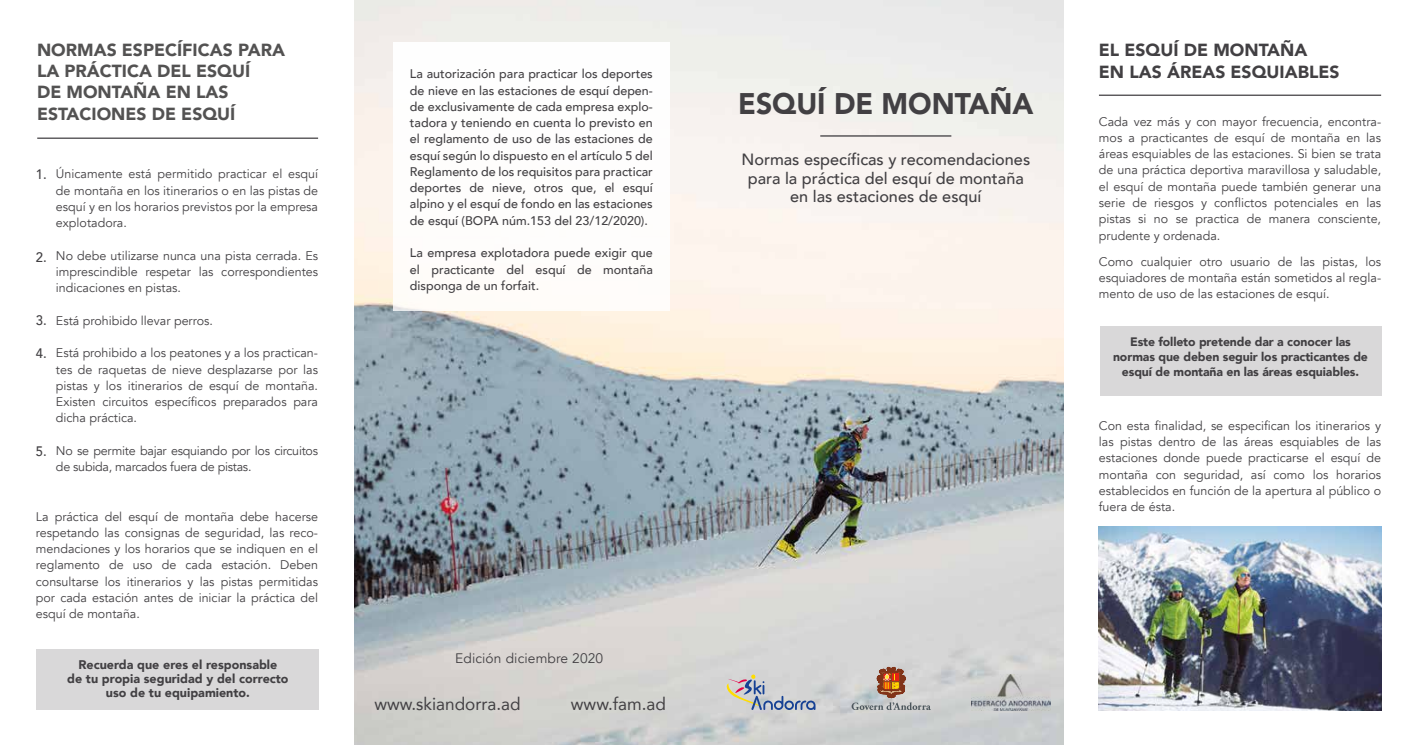
<style>
.page{position:relative;width:1418px;height:745px;background:#fff}
.page>*{position:absolute;margin:0;border:0;box-sizing:border-box;transform-origin:0 0}
.t1{font:900 29.75px "Avenir";color:#424043;scale:.95 1}
.t2{font:900 17.5px/21.2px "Avenir";color:#535252}
.t3{font:900 17.5px/21.2px "Avenir";color:#424043}
.t4{font:17.5px "Avenir";color:#424043}
.t5{font:500 16.25px/18.8px "Avenir";color:#424043;text-align:center}
.t6{font:13.75px "Avenir";letter-spacing:.01em;color:#424043}
.t7{font:500 13.75px "Avenir";color:#424043;scale:.95 1}
.t8{font:12.5px/16.2px "Avenir";color:#424043;text-align:justify}
.t9{font:500 12.5px/16.2px "Avenir";color:#424043;text-align:justify}
.t10{font:900 12.5px/13.8px "Avenir";color:#424043;text-align:center}
.t11{font:12.5px/16.2px "Avenir";letter-spacing:-.02em;color:#424043}
.t12{font:900 12.25px/15px "Avenir";letter-spacing:-.01em;color:#424043;text-align:center}
</style>
<div class="page">
<img style="left:354px;top:0;width:709px;height:744px">
<hr style="left:1098px;top:94px;width:282px;height:2px;background:#424043">
<img style="left:1098px;top:526px;width:282px;height:183px">
<img style="left:971px;top:674px;width:79px;height:35px">
<svg style="left:726px;top:673px;width:89px;height:36px"></svg>
<div style="left:37px;top:649px;width:282px;height:60px;background:#d9d8d9"></div>
<hr style="left:37px;top:137px;width:281px;height:2px;background:#424043">
<hr style="left:820px;top:135px;width:131px;height:1px;background:#424043">
<svg style="left:851px;top:666px;width:80px;height:43px"></svg>
<div style="left:393px;top:43px;width:276px;height:267px;background:#fefdfc"></div>
<div style="left:1099px;top:326px;width:282px;height:69px;background:#d9d8d9"></div>
<h2 class="t2" style="left:37px;top:40px;width:249px">NORMAS ESPECÍFICAS PARA<br>LA PRÁCTICA DEL ESQUÍ<br>DE MONTAÑA EN LAS<br>ESTACIONES DE ESQUÍ</h2>
<p class="t8" style="left:56px;top:166px;width:264px">Únicamente está permitido practicar el esquí de montaña en los itinerarios o en las pistas de esquí y en los horarios previstos por la empresa explotadora.</p>
<p class="t8" style="left:56px;top:247px;width:264px">No debe utilizarse nunca una pista cerrada. Es imprescindible respetar las correspondientes indicaciones en pistas.</p>
<p class="t8" style="left:56px;top:312px;width:158px">Está prohibido llevar perros.</p>
<p class="t8" style="left:56px;top:345px;width:264px">Está prohibido a los peatones y a los practican&shy;tes de raquetas de nieve desplazarse por las pistas y los itinerarios de esquí de montaña.<br>Existen circuitos específicos preparados para dicha práctica.</p>
<p class="t11" style="left:56px;top:442px;width:264px">No se permite bajar esquiando por los circuitos de subida, marcados fuera de pistas.</p>
<p class="t8" style="left:36px;top:508px;width:284px">La práctica del esquí de montaña debe hacerse respetando las consignas de seguridad, las reco&shy;mendaciones y los horarios que se indiquen en el reglamento de uso de cada estación. Deben consultarse los itinerarios y las pistas permitidas por cada estación antes de iniciar la práctica del esquí de montaña.</p>
<p class="t10" style="left:67px;top:658px;width:223px">Recuerda que eres el responsable<br>de tu propia seguridad y del correcto uso de tu equipamiento.</p>
<p class="t7" style="left:36px;top:165px;width:13px">1.</p>
<p class="t7" style="left:36px;top:248px;width:13px">2.</p>
<p class="t7" style="left:36px;top:310px;width:13px">3.</p>
<p class="t7" style="left:36px;top:344px;width:13px">4.</p>
<p class="t7" style="left:36px;top:441px;width:13px">5.</p>
<p class="t9" style="left:410px;top:66px;width:244px">La autorización para practicar los deportes de nieve en las estaciones de esquí depen&shy;de exclusivamente de cada empresa explo&shy;tadora y teniendo en cuenta lo previsto en el reglamento de uso de las estaciones de esquí según lo dispuesto en el artículo 5 del Reglamento de los requisitos para practicar deportes de nieve, otros que, el esquí alpino y el esquí de fondo en las estaciones de esquí (BOPA núm.153 del 23/12/2020).</p>
<p class="t9" style="left:410px;top:245px;width:244px">La empresa explotadora puede exigir que el practicante del esquí de montaña disponga de un forfait.</p>
<p class="t6" style="left:455px;top:648px;width:150px">Edición diciembre 2020</p>
<h2 class="t4" style="left:374px;top:692px;width:148px">www.skiandorra.ad</h2>
<h2 class="t4" style="left:571px;top:692px;width:97px">www.fam.ad</h2>
<h1 class="t1" style="left:738px;top:85px;width:312px">ESQUÍ DE MONTAÑA</h1>
<h3 class="t5" style="left:741px;top:150px;width:290px">Normas específicas y recomendaciones para la práctica del esquí de montaña en las estaciones de esquí</h3>
<h2 class="t3" style="left:1098px;top:40px;width:242px">EL ESQUÍ DE MONTAÑA<br>EN LAS ÁREAS ESQUIABLES</h2>
<p class="t8" style="left:1098px;top:113px;width:284px">Cada vez más y con mayor frecuencia, encontra&shy;mos a practicantes de esquí de montaña en las áreas esquiables de las estaciones. Si bien se trata de una práctica deportiva maravillosa y saludable, el esquí de montaña puede también generar una serie de riesgos y conflictos potenciales en las pistas si no se practica de manera consciente, prudente y ordenada.</p>
<p class="t8" style="left:1098px;top:253px;width:284px">Como cualquier otro usuario de las pistas, los esquiadores de montaña están sometidos al regla&shy;mento de uso de las estaciones de esquí.</p>
<p class="t12" style="left:1113px;top:334px;width:256px">Este folleto pretende dar a conocer las normas que deben seguir los practicantes de esquí de montaña en las áreas esquiables.</p>
<p class="t8" style="left:1098px;top:417px;width:284px">Con esta finalidad, se especifican los itinerarios y las pistas dentro de las áreas esquiables de las estaciones donde puede practicarse el esquí de montaña con seguridad, así como los horarios establecidos en función de la apertura al público o fuera de ésta.</p>
</div>
